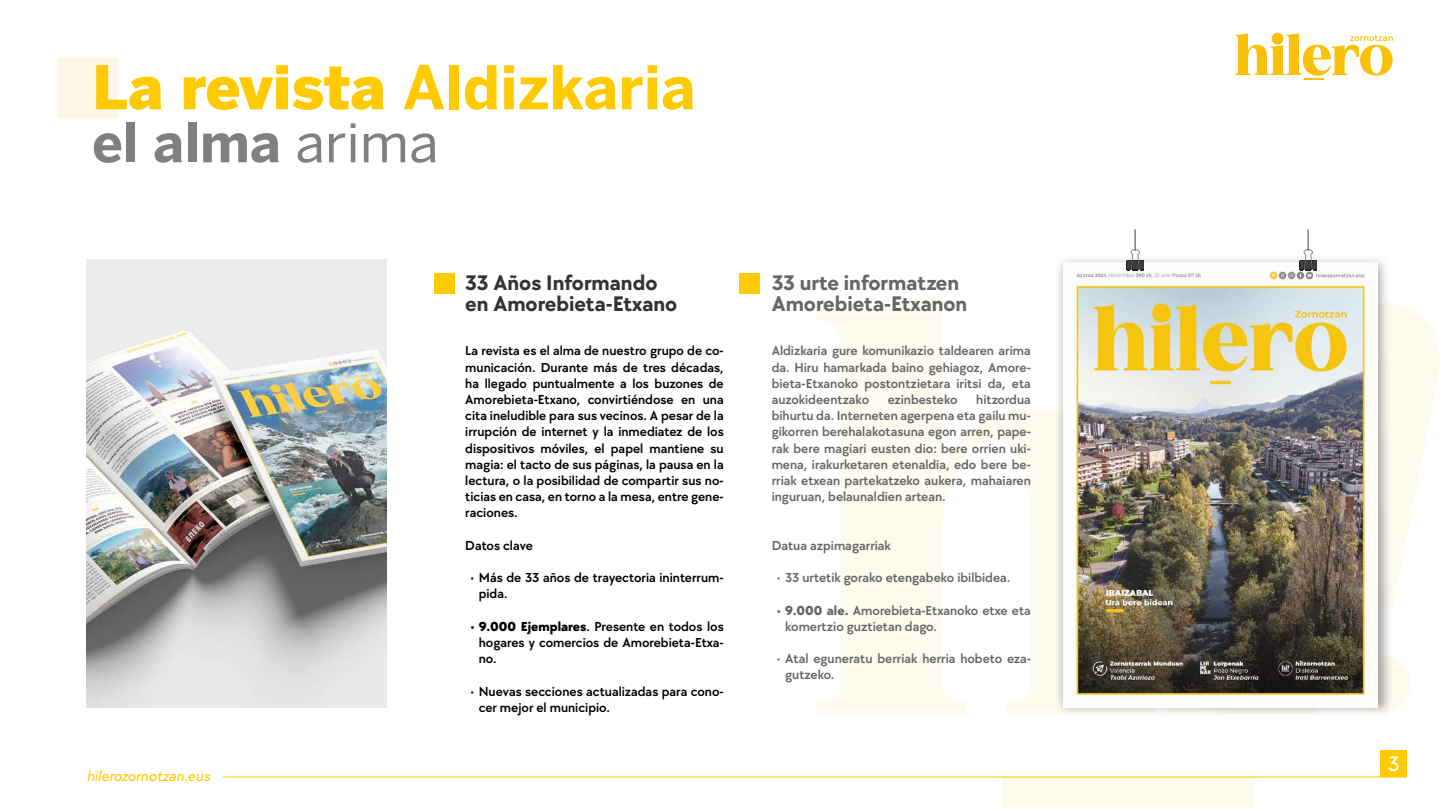
<style>
.page{position:relative;width:1440px;height:810px;background:#fff}
.page>*{position:absolute;margin:0;border:0;box-sizing:border-box;transform-origin:0 0}
.t1{font:700 59.78px "Benton Sans";color:#ffca00}
.t2{font:700 53.62px "Benton Sans";color:#808080}
.t3{font:700 21.83px/21.3px "TT Chocolates Trl";color:#333}
.t4{font:700 21.83px/21.3px "TT Chocolates Trl";color:#666}
.t5{font:500 21.75px "TT Chocolates Trl";color:#fff}
.t6{font:italic 500 15px "TT Chocolates Trl";color:#ffca00}
.t7{font:600 13.5px/16.2px "TT Chocolates Trl";color:#000;text-align:justify}
.t8{font:600 13.5px/16.2px "TT Chocolates Trl";color:#666;text-align:justify}
.s1{font-weight:900}
.s2{font-weight:400}
.s3{font-weight:800}
</style>
<div class="page">
<div style="left:1002px;top:776px;width:252px;height:32px;background:#fdfaee"></div>
<svg style="left:817px;top:296px;width:219px;height:418px;fill:#fdfaee"></svg>
<svg style="left:1412px;top:309px;width:27px;height:198px;fill:#fdfaee"></svg>
<div style="left:1380px;top:750px;width:27px;height:27px;background:#ffca00"></div>
<hr style="left:223px;top:777px;width:1184px;height:1px;background:#ffca00">
<img style="left:87px;top:259px;width:300px;height:449px">
<div style="left:434px;top:274px;width:20px;height:20px;background:#ffca00"></div>
<div style="left:739px;top:273px;width:20px;height:20px;background:#ffca00"></div>
<div style="left:59px;top:58px;width:59px;height:59px;background:#fdf7e6"></div>
<svg style="left:1236px;top:33px;width:157px;height:47px"></svg>
<img style="left:1036px;top:259px;width:376px;height:455px">
<img style="left:1064px;top:262px;width:314px;height:445px">
<svg style="left:1300px;top:229px;width:17px;height:41px"></svg>
<svg style="left:1127px;top:229px;width:17px;height:41px"></svg>
<h1 class="t1" style="left:92px;top:52px;width:605px"><span class="s1">La revista</span> Aldizkaria</h1>
<h2 class="t2" style="left:92px;top:111px;width:348px">el alma <span class="s2">arima</span></h2>
<p class="t6" style="left:87px;top:765px;width:125px">hilerozornotzan.eus</p>
<h3 class="t3" style="left:465px;top:271px;width:214px">33 Años Informando en Amorebieta-Etxano</h3>
<p class="t7" style="left:465px;top:342px;width:260px">La revista es el alma de nuestro grupo de co&shy;municación. Durante más de tres décadas, ha llegado puntualmente a los buzones de Amorebieta-Etxano, convirtiéndose en una cita ineludible para sus vecinos. A pesar de la irrupción de internet y la inmediatez de los dispositivos móviles, el papel mantiene su magia: el tacto de sus páginas, la pausa en la lectura, o la posibilidad de compartir sus no&shy;ticias en casa, en torno a la mesa, entre gene&shy;raciones.</p>
<p class="t7" style="left:465px;top:537px;width:69px">Datos clave</p>
<p class="t7" style="left:479px;top:569px;width:246px;text-indent:-9px">• Más de 33 años de trayectoria ininterrum&shy;pida.</p>
<p class="t7" style="left:479px;top:618px;width:246px;text-indent:-9px"><span class="s3">• 9.000 Ejemplares</span>. Presente en todos los hogares y comercios de Amorebieta-Etxa&shy;no.</p>
<p class="t7" style="left:479px;top:682px;width:246px;text-indent:-9px">• Nuevas secciones actualizadas para cono&shy;cer mejor el municipio.</p>
<h3 class="t4" style="left:772px;top:271px;width:197px">33 urte informatzen<br>Amorebieta-Etxanon</h3>
<p class="t8" style="left:772px;top:342px;width:261px">Aldizkaria gure komunikazio taldearen arima da. Hiru hamarkada baino gehiagoz, Amore&shy;bieta-Etxanoko postontzietara iritsi da, eta auzokideentzako</p>
<p class="t8" style="left:772px;top:391px;width:261px;text-indent:205px">hitzordua bihurtu da. Interneten agerpena eta gailu mu&shy;gikorren berehalakotasuna egon arren, pape&shy;rak bere magiari eusten dio: bere orrien uki&shy;mena, irakurketaren etenaldia, edo bere be&shy;rriak etxean partekatzeko aukera, mahaiaren inguruan, belaunaldien artean.</p>
<p class="t8" style="left:772px;top:537px;width:121px">Datua azpimagarriak</p>
<p class="t8" style="left:776px;top:569px;width:236px">• 33 urtetik gorako etengabeko ibilbidea.</p>
<p class="t8" style="left:785px;top:601px;width:247px;text-indent:-9px"><span class="s3">• 9.000 ale.</span> Amorebieta-Etxanoko etxe eta komertzio guztietan dago.</p>
<p class="t8" style="left:785px;top:650px;width:247px;text-indent:-9px">• Atal eguneratu berriak herria hobeto eza&shy;gutzeko.</p>
<p class="t8" style="left:888px;top:391px;width:71px">ezinbesteko</p>
<h3 class="t5" style="left:1388px;top:749px;width:13px">3</h3>
</div>
